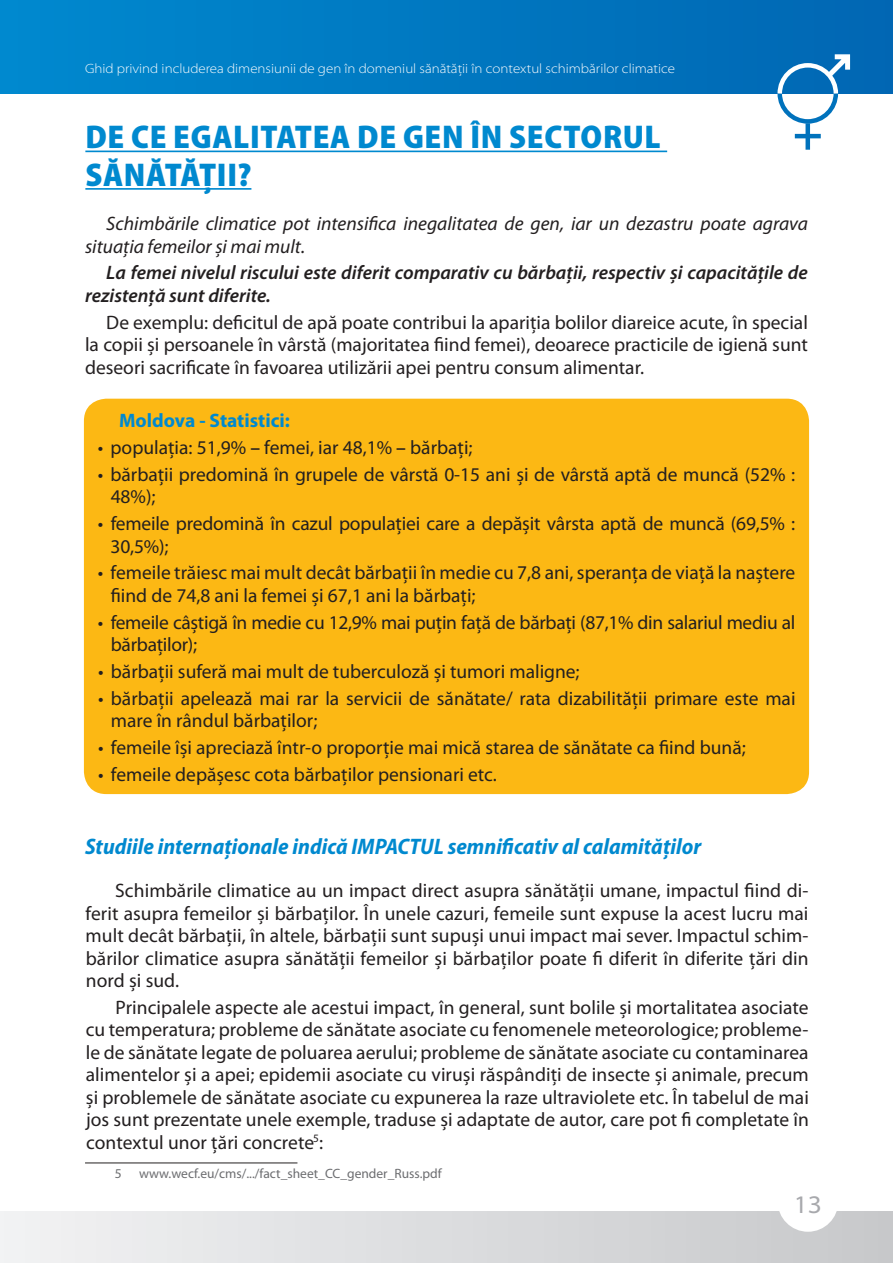
<style>
.page{position:relative;width:893px;height:1263px;background:#fff}
.page>*{position:absolute;margin:0;border:0;box-sizing:border-box;transform-origin:0 0}
.t1{font:900 semi-condensed 33px/37.5px "Myriad Pro";letter-spacing:.02em;color:#0089cf}
.t2{font:semi-expanded 25.35px "Myriad Pro";color:#a8a9ad}
.t3{font:italic 700 semi-condensed 22.5px "Myriad Pro";color:#0089cf}
.t4{font:19.5px/22.5px "Myriad Pro";color:#231f20}
.t5{font:italic 19.5px/22.5px "Myriad Pro";color:#231f20}
.t6{font:italic 600 19.5px/22.5px "Myriad Pro";color:#231f20}
.t7{font:700 19.5px "Myriad Pro";color:#0089cf}
.t8{font:300 semi-expanded 13.5px "Myriad Pro";color:#fff}
.t9{font:13.5px "Myriad Pro";color:#6c6d70}
.s1{font-weight:600}
</style>
<div class="page">
<div style="left:0;top:1212px;width:893px;height:51px;background:linear-gradient(to right,#f1f2f3,#c7c8ca)"></div>
<div style="left:0;top:0;width:893px;height:94px;background:linear-gradient(to right,#0089cf,#0066b3)"></div>
<div style="left:780px;top:1173px;width:56px;height:56px;background:#fff;border-radius:50%"></div>
<div style="left:778px;top:1171px;width:60px;height:61px;border:4px solid #fff;border-radius:50%"></div>
<div style="left:805px;top:123px;width:5px;height:27px;background:#0072bc"></div>
<hr style="left:795px;top:134px;width:26px;height:4px;background:#0072bc">
<svg style="left:775px;top:54px;width:76px;height:72px"></svg>
<div style="left:85px;top:400px;width:723px;height:393px;background:#fcb814;border-radius:21px"></div>
<div style="left:84px;top:399px;width:725px;height:395px;border:2px solid #fcb814;border-radius:21px"></div>
<hr style="left:85px;top:151px;width:582px;height:1px;background:#0089cf">
<hr style="left:85px;top:188px;width:166px;height:2px;background:#0089cf">
<hr style="left:85px;top:1162px;width:212px;height:1px;background:#231f20">
<p class="t8" style="left:85px;top:61px;width:592px">Ghid privind includerea dimensiunii de gen în domeniul sănătăţii în contextul schimbărilor climatice</p>
<h1 class="t1" style="left:85px;top:119px;width:577px">DE CE EGALITATEA DE GEN ÎN SECTORU L<br>SĂNĂTĂŢII ?</h1>
<p class="t5" style="left:85px;top:212px;width:724px;text-indent:21px">Schimbările climatice pot intensifica inegalitatea de gen, iar un dezastru poate agrava situația femeilor și mai mult.</p>
<p class="t6" style="left:85px;top:261px;width:724px;text-indent:21px">La femei nivelul riscului este diferit comparativ cu bărbații, respectiv şi capacitățile de rezistență sunt diferite.</p>
<p class="t4" style="left:85px;top:311px;width:724px;text-align:justify;text-indent:21px">De exemplu: deficitul de apă poate contribui la apariția bolilor diareice acute, în special la copii și persoanele în vârstă (majoritatea fiind femei), deoarece practicile de igienă sunt deseori sacrificate în favoarea utilizării apei pentru consum alimentar.</p>
<p class="t7" style="left:119px;top:408px;width:172px">Moldova - Statistici:</p>
<p class="t4" style="left:98px;top:436px;width:376px">• populația: 51,9% <span class="s1">–</span> femei, iar 48,1% <span class="s1">–</span> bărbaţi;</p>
<p class="t4" style="left:111px;top:463px;width:686px;text-indent:-13px">• bărbații predomină în grupele de vârstă 0-15 ani şi de vârstă aptă de muncă (52% :<br>48%);</p>
<p class="t4" style="left:111px;top:512px;width:686px;text-indent:-13px">• femeile predomină în cazul populației care a depăşit vârsta aptă de muncă (69,5% :<br>30,5%);</p>
<p class="t4" style="left:111px;top:561px;width:686px;text-indent:-13px">• femeile trăiesc mai mult decât bărbaţii în medie cu 7,8 ani, speranţa de viaţă la naştere fiind de 74,8 ani la femei şi 67,1 ani la bărbaţi;</p>
<p class="t4" style="left:111px;top:610px;width:686px;text-indent:-13px">• femeile câştigă în medie cu 12,9% mai puţin faţă de bărbaţi (87,1% din salariul mediu al bărbaţilor);</p>
<p class="t4" style="left:98px;top:660px;width:483px">• bărbaţii suferă mai mult de tuberculoză şi tumori maligne;</p>
<p class="t4" style="left:111px;top:686px;width:686px;text-indent:-13px">• bărbaţii apelează mai rar la servicii de sănătate/ rata dizabilităţii primare este mai mare în rândul bărbaţilor;</p>
<p class="t4" style="left:98px;top:736px;width:649px">• femeile îşi apreciază într-o proporţie mai mică starea de sănătate ca fiind bună;</p>
<p class="t4" style="left:98px;top:763px;width:400px">• femeile depăşesc cota bărbaţilor pensionari etc.</p>
<p class="t3" style="left:85px;top:834px;width:618px">Studiile internaționale indică IMPACTUL semnificativ al calamităţilor</p>
<p class="t4" style="left:85px;top:879px;width:725px;text-align:justify;text-indent:30px">Schimbările climatice au un impact direct asupra sănătății umane, impactul fiind di&shy;ferit asupra femeilor și bărbaților. În unele cazuri, femeile sunt expuse la acest lucru mai mult decât bărbații, în altele, bărbaţii sunt supuşi unui impact mai sever. Impactul schim&shy;bărilor climatice asupra sănătății femeilor și bărbaților poate fi diferit în diferite țări din nord şi sud.</p>
<p class="t4" style="left:86px;top:996px;width:725px;text-align:justify;text-indent:30px">Principalele aspecte ale acestui impact, în general, sunt bolile şi mortalitatea asociate cu temperatura; probleme de sănătate asociate cu fenomenele meteorologice; probleme&shy;le de sănătate legate de poluarea aerului; probleme de sănătate asociate cu contaminarea alimentelor și a apei; epidemii asociate cu viruşi răspândiţi de insecte și animale, precum și problemele de sănătate asociate cu expunerea la raze ultraviolete etc. În tabelul de mai jos sunt prezentate unele exemple, traduse şi adaptate de autor, care pot fi completate în contextul unor ţări concrete<sup>5</sup>:</p>
<p class="t9" style="left:115px;top:1165px;width:8px">5</p>
<p class="t9" style="left:139px;top:1165px;width:304px">www.wecf.eu/cms/.../fact_sheet_CC_gender_Russ.pdf</p>
<p class="t2" style="left:794px;top:1190px;width:30px">13</p>
</div>
